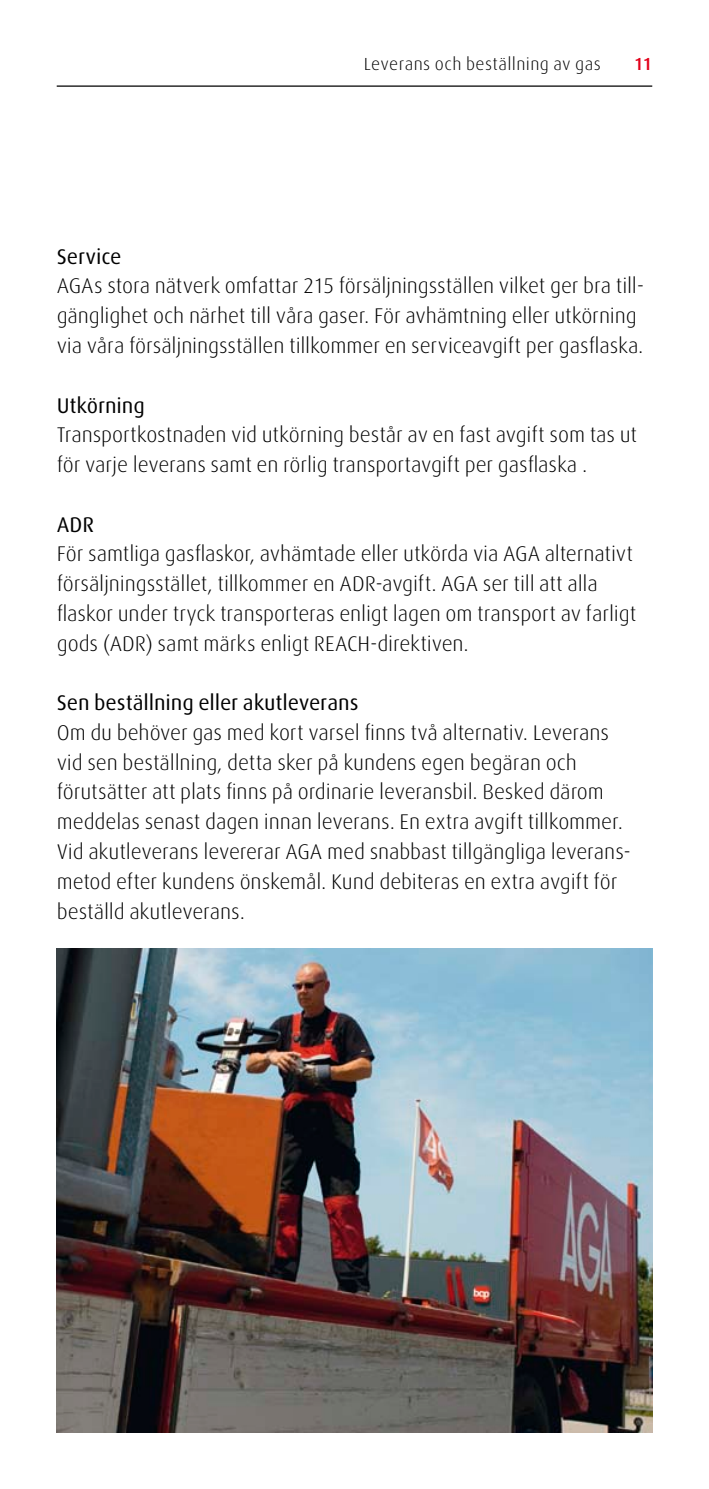
<style>
.page{position:relative;width:709px;height:1489px;background:#fff}
.page>*{position:absolute;margin:0;border:0;box-sizing:border-box;transform-origin:0 0}
.t1{font:300 21.25px/29.8px "Linde Dax Global";letter-spacing:-.01em;color:#000}
.t2{font:21.25px "Linde Dax Global";letter-spacing:-.01em;color:#000}
.t3{font:300 17.5px "Linde Dax Global";letter-spacing:.02em;color:#000}
.t4{font:500 17.5px "Linde Dax Global";color:#e2001a}
</style>
<div class="page">
<hr style="left:57px;top:85px;width:595px;height:2px;background:#000">
<img style="left:57px;top:948px;width:595px;height:483px">
<p class="t3" style="left:364px;top:54px;width:238px">Leverans och beställning av gas</p>
<p class="t4" style="left:634px;top:54px;width:20px">11</p>
<p class="t2" style="left:57px;top:244px;width:66px">Service</p>
<p class="t1" style="left:57px;top:271px;width:589px">AGAs stora nätverk omfattar 215 försäljningsställen vilket ger bra till&shy;gänglighet och närhet till våra gaser. För avhämtning eller utkörning via våra försäljningsställen tillkommer en serviceavgift per gasflaska.</p>
<p class="t2" style="left:57px;top:393px;width:90px">Utkörning</p>
<p class="t1" style="left:57px;top:420px;width:582px">Transportkostnaden vid utkörning består av en fast avgift som tas ut för varje leverans samt en rörlig transportavgift per gasflaska .</p>
<p class="t2" style="left:57px;top:512px;width:39px">ADR</p>
<p class="t1" style="left:57px;top:539px;width:581px">För samtliga gasflaskor, avhämtade eller utkörda via AGA alternativt försäljningsstället, tillkommer en ADR-avgift. AGA ser till att alla flaskor under tryck transporteras enligt lagen om transport av farligt gods (ADR) samt märks enligt REACH-direktiven.</p>
<p class="t2" style="left:57px;top:690px;width:303px">Sen beställning eller akutleverans</p>
<p class="t1" style="left:57px;top:717px;width:576px">Om du behöver gas med kort varsel finns två alternativ. Leverans vid sen beställning, detta sker på kundens egen begäran och förutsätter att plats finns på ordinarie leveransbil. Besked därom meddelas senast dagen innan leverans. En extra avgift tillkommer.<br>Vid akutleverans levererar AGA med snabbast tillgängliga leverans&shy;metod efter kundens önskemål. Kund debiteras en extra avgift för beställd akutleverans.</p>
</div>
